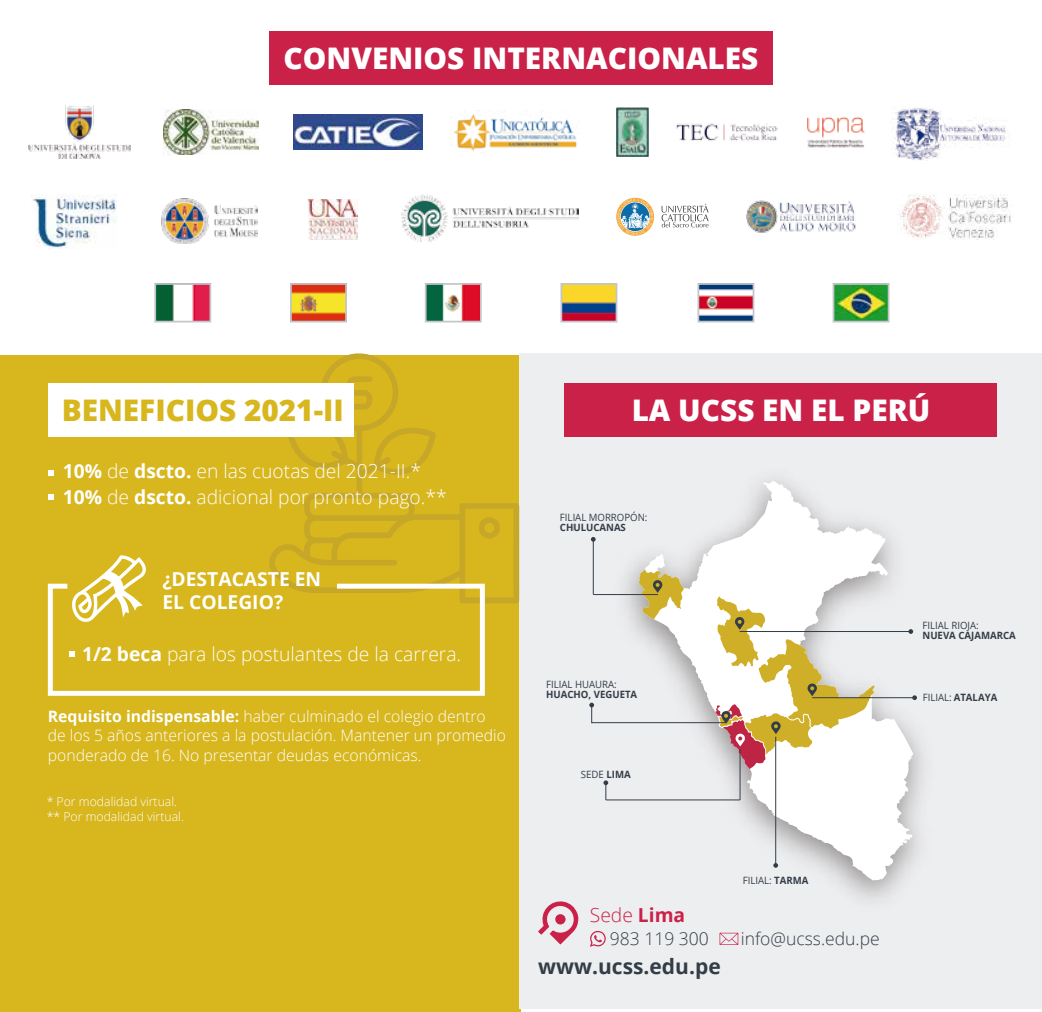
<style>
.page{position:relative;width:1042px;height:1012px;background:#fff}
.page>*{position:absolute;margin:0;border:0;box-sizing:border-box;transform-origin:0 0}
.t1{font:800 29.75px "Open Sans";color:#fff}
.t2{font:800 29.75px "Open Sans";color:#d8b61d}
.t3{font:700 21px "Open Sans";color:#333d47}
.t4{font:300 19.25px/26.2px "Open Sans";color:#fff}
.t5{font:700 19.25px/22.8px "Open Sans";color:#fff}
.t6{font:300 19.25px "Open Sans";color:#ca2148}
.t7{font:300 17.5px "Open Sans";color:#333d47}
.t8{font:300 15.75px/19.2px "Open Sans";color:#fff}
.t9{font:300 12.25px/14.7px "Open Sans";color:#fff}
.t10{font:10.15px "Open Sans";color:#333d47;scale:.96 1}
.t11{font:700 10.15px "Open Sans";color:#333d47;scale:.96 1}
.s1{font-weight:700}
</style>
<div class="page">
<div style="left:269px;top:32px;width:504px;height:53px;background:#ca2148"></div>
<div style="left:0;top:356px;width:521px;height:656px;background:#d8b61d"></div>
<div style="left:520px;top:353px;width:522px;height:656px;background:#edeef0"></div>
<div style="left:565px;top:384px;width:432px;height:53px;background:#ca2148"></div>
<svg style="left:538px;top:901px;width:35px;height:43px"></svg>
<div style="left:555px;top:914px;width:10px;height:10px;background:#ca2148;border-radius:50%"></div>
<svg style="left:266px;top:353px;width:253px;height:250px"></svg>
<svg style="left:479px;top:516px;width:21px;height:23px"></svg>
<svg style="left:346px;top:376px;width:27px;height:33px"></svg>
<svg style="left:48px;top:470px;width:6px;height:6px"></svg>
<svg style="left:48px;top:494px;width:6px;height:6px"></svg>
<img style="left:573px;top:480px;width:350px;height:465px">
<svg style="left:638px;top:481px;width:275px;height:400px"></svg>
<hr style="left:593px;top:594px;width:65px;height:1px;background:#333d47">
<hr style="left:740px;top:631px;width:171px;height:1px;background:#333d47">
<hr style="left:812px;top:697px;width:102px;height:1px;background:#333d47">
<hr style="left:592px;top:722px;width:134px;height:1px;background:#333d47">
<hr style="left:606px;top:799px;width:134px;height:1px;background:#333d47">
<svg style="left:638px;top:570px;width:46px;height:49px;background:#d1bf75"></svg>
<svg style="left:715px;top:596px;width:159px;height:173px"></svg>
<svg style="left:591px;top:537px;width:5px;height:5px"></svg>
<svg style="left:908px;top:629px;width:5px;height:5px"></svg>
<svg style="left:912px;top:695px;width:5px;height:5px"></svg>
<svg style="left:589px;top:703px;width:5px;height:20px"></svg>
<svg style="left:603px;top:780px;width:5px;height:20px"></svg>
<svg style="left:773px;top:863px;width:5px;height:5px"></svg>
<hr style="left:775px;top:737px;width:1px;height:127px;background:#333d47">
<hr style="left:739px;top:749px;width:1px;height:51px;background:#333d47">
<svg style="left:90px;top:555px;width:56px;height:29px"></svg>
<svg style="left:48px;top:584px;width:437px;height:112px"></svg>
<svg style="left:589px;top:930px;width:17px;height:17px"></svg>
<svg style="left:719px;top:933px;width:19px;height:12px"></svg>
<img style="left:28px;top:106px;width:102px;height:52px">
<img style="left:164px;top:109px;width:95px;height:46px">
<img style="left:676px;top:123px;width:102px;height:19px">
<img style="left:897px;top:194px;width:114px;height:45px">
<img style="left:453px;top:110px;width:124px;height:41px">
<img style="left:808px;top:116px;width:57px;height:32px">
<img style="left:891px;top:108px;width:116px;height:52px">
<img style="left:401px;top:194px;width:177px;height:48px">
<svg style="left:616px;top:198px;width:38px;height:38px"></svg>
<svg style="left:661px;top:204px;width:47px;height:23px"></svg>
<img style="left:746px;top:200px;width:110px;height:33px">
<img style="left:161px;top:198px;width:96px;height:46px">
<img style="left:616px;top:108px;width:33px;height:48px">
<img style="left:293px;top:115px;width:130px;height:34px">
<img style="left:309px;top:200px;width:48px;height:39px">
<img style="left:33px;top:194px;width:84px;height:54px">
<img style="left:157px;top:286px;width:51px;height:33px">
<div style="left:154px;top:283px;width:57px;height:39px;border:2px solid #c3c5ca"></div>
<img style="left:293px;top:286px;width:51px;height:33px">
<div style="left:290px;top:283px;width:57px;height:39px;border:2px solid #c3c5ca"></div>
<img style="left:428px;top:286px;width:51px;height:33px">
<div style="left:425px;top:283px;width:57px;height:39px;border:2px solid #c3c5ca"></div>
<img style="left:563px;top:286px;width:51px;height:33px">
<div style="left:560px;top:283px;width:57px;height:39px;border:2px solid #c3c5ca"></div>
<img style="left:700px;top:286px;width:51px;height:33px">
<div style="left:697px;top:283px;width:57px;height:39px;border:2px solid #c3c5ca"></div>
<img style="left:835px;top:286px;width:51px;height:33px">
<div style="left:832px;top:283px;width:57px;height:39px;border:2px solid #c3c5ca"></div>
<div style="left:48px;top:384px;width:306px;height:53px;background:#fff"></div>
<h1 class="t1" style="left:283px;top:36px;width:476px">CONVENIOS INTERNACIONALES</h1>
<h1 class="t2" style="left:62px;top:387px;width:284px">BENEFICIOS 2021-II</h1>
<p class="t4" style="left:63px;top:457px;width:385px"><span class="s1">10%</span> de <span class="s1">dscto.</span> en las cuotas del 2021-II.*<br><span class="s1">10%</span> de <span class="s1">dscto.</span> adicional por pronto pago.**</p>
<p class="t5" style="left:162px;top:567px;width:160px">¿DESTACASTE EN<br>EL COLEGIO?</p>
<p class="t4" style="left:82px;top:640px;width:381px"><span class="s1">1/2 beca</span> para los postulantes de la carrera.</p>
<p class="t8" style="left:48px;top:706px;width:460px"><span class="s1">Requisito indispensable:</span> haber culminado el colegio dentro de los 5 años anteriores a la postulación. Mantener un promedio ponderado de 16. No presentar deudas económicas.</p>
<p class="t9" style="left:47px;top:794px;width:139px">* Por modalidad virtual. ** Por modalidad virtual.</p>
<h1 class="t1" style="left:632px;top:387px;width:300px">LA UCSS EN EL PERÚ</h1>
<p class="t10" style="left:560px;top:511px;width:93px">FILIAL MORROPÓN:</p>
<p class="t11" style="left:560px;top:520px;width:70px">CHULUCANAS</p>
<p class="t10" style="left:546px;top:677px;width:75px">FILIAL HUAURA:</p>
<p class="t11" style="left:546px;top:687px;width:96px">HUACHO, VEGUETA</p>
<p class="t10" style="left:581px;top:767px;width:53px">SEDE <span class="s1">LIMA</span></p>
<p class="t10" style="left:743px;top:873px;width:70px">FILIAL: <span class="s1">TARMA</span></p>
<p class="t6" style="left:590px;top:902px;width:97px">Sede <span class="s1">Lima</span></p>
<p class="t7" style="left:610px;top:927px;width:101px">983 119 300</p>
<p class="t7" style="left:741px;top:927px;width:140px">info@ucss.edu.pe</p>
<h2 class="t3" style="left:538px;top:952px;width:184px">www.ucss.edu.pe</h2>
<p class="t10" style="left:922px;top:619px;width:60px">FILIAL RIOJA:</p>
<p class="t11" style="left:922px;top:628px;width:99px">NUEVA CAJAMARCA</p>
<p class="t10" style="left:923px;top:690px;width:79px">FILIAL: <span class="s1">ATALAYA</span></p>
</div>
